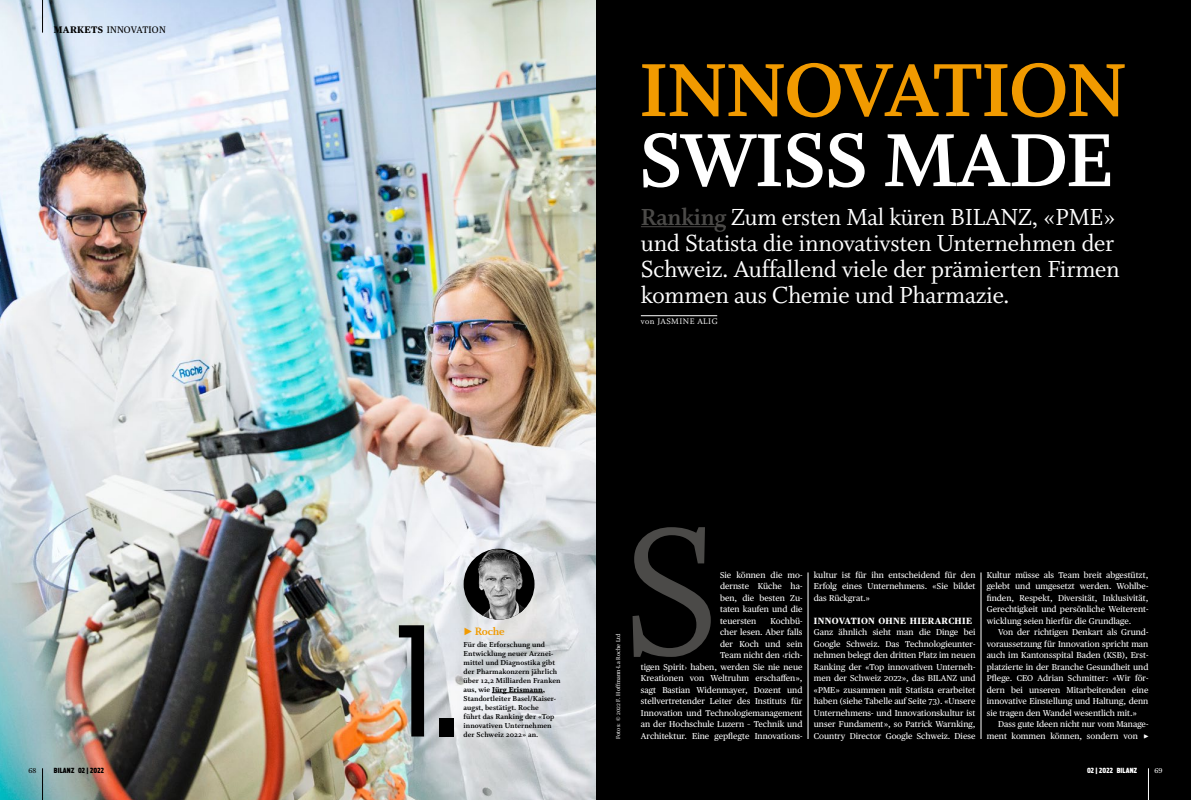
<style>
.page{position:relative;width:1191px;height:800px;background:#fff}
.page>*{position:absolute;margin:0;border:0;box-sizing:border-box;transform-origin:0 0}
.t1{font:200px "Whitman";color:#4b4a48}
.t2{font:extra-condensed 150px "Antenna";color:#000}
._230_Titel_130_WhitB{font:700 84px/70px "Whitman";letter-spacing:-.02em;color:#f19a00}
._330_Lead_30_WhitRom{font:26px/26px "Whitman";letter-spacing:-.01em;color:#fff}
._930_Box_ZT_12_Whitm{font:700 12px "Whitman";letter-spacing:-.015em;color:#f19a00}
._100_RubTit_klein_x0{font:9.5px "Publico Text";letter-spacing:.025em;color:#000}
._630_ZT_GS_x09{font:700 9px "Publico Text";letter-spacing:.04em;color:#fff}
._400_Autorenzeile_Li{font:9px "Whitman";letter-spacing:.05em;color:#fff}
._500_GS_mit_Einzug_x{font:8.5px/11.5px "Publico Text";color:#fff;text-align:justify}
._500_GS_ohne_Einzug{font:8.5px/11.5px "Publico Text";color:#fff;text-align:justify}
._931_Box_GS_8_WhitmB{font:700 8px/9px "Whitman";letter-spacing:.005em;color:#000}
.t3{font:900 extra-condensed 7px "Antenna";letter-spacing:.02em;color:#000}
.t4{font:900 extra-condensed 7px "Antenna";letter-spacing:.02em;color:#fff}
.t5{font:7px "Publico Text";color:#000}
.t6{font:7px "Publico Text";color:#fff}
._400_Fotobyline_x12{font:5.5px "Publico Text";letter-spacing:.025em;color:#fff}
._500_GS_ohne_Einzug-2{font:4px "Carta Std";color:#fff}
.s1{font-weight:700}
.s2{color:#fff}
.s3{font-weight:700;color:#4b4a48}
.s4{font-family:"Publico Text";font-size:10.2px}
.s5{font-weight:900}
.s6{font-family:"Utopia Std"}
.s7{font-size:8.4px}
</style>
<div class="page">
<div style="left:595px;top:0;width:596px;height:799px;background:#000"></div>
<hr style="left:641px;top:226px;width:85px;height:1px;background:#4b4a48">
<hr style="left:641px;top:315px;width:76px;height:1px;background:#fff">
<img style="left:0;top:0;width:595px;height:799px">
<hr style="left:492px;top:692px;width:51px;height:1px;background:#000">
<hr style="left:42px;top:0;width:1px;height:33px;background:#000">
<img style="left:463px;top:548px;width:71px;height:71px;border-radius:35px">
<hr style="left:808px;top:572px;width:1px;height:166px;background:#fff">
<hr style="left:980px;top:572px;width:1px;height:166px;background:#fff">
<hr style="left:42px;top:768px;width:1px;height:31px;background:#000">
<hr style="left:1148px;top:768px;width:1px;height:31px;background:#fff">
<p class="_100_RubTit_klein_x0" style="left:54px;top:22px;width:113px"><span class="s1">MARKETS</span> INNOVATION</p>
<p class="_230_Titel_130_WhitB" style="left:639px;top:57px;width:489px">INNOVATION<br><span class="s2">SWISS MADE</span></p>
<p class="_330_Lead_30_WhitRom" style="left:641px;top:204px;width:480px"><span class="s3">Ranking</span> Zum ersten Mal küren BILANZ, «PME» und Statista die innovativsten Unternehmen der Schweiz. Auffallend viele der prämierten Firmen kommen aus Chemie und Pharmazie.</p>
<p class="_400_Autorenzeile_Li" style="left:641px;top:316px;width:78px">von JASMINE ALIG</p>
<p class="t2" style="left:396px;top:588px;width:65px">1.</p>
<p class="_400_Fotobyline_x12" style="left:614px;top:738px;width:107px;rotate:-90deg">Fotos: © 2022 F. Hoffmann-La Roche Ltd</p>
<p class="_930_Box_ZT_12_Whitm" style="left:463px;top:624px;width:43px"><span class="s4">▶</span> Roche</p>
<p class="_931_Box_GS_8_WhitmB" style="left:463px;top:639px;width:98px">Für die Erforschung und<br>Entwicklung neuer Arznei&shy;mittel und Diagnostika gibt der Pharmakonzern jährlich über 12,2 Milliarden Franken aus, wie <span class="s5">Jürg Erismann,<br></span>Standortleiter Basel/Kaiser&shy;augst, bestätigt. Roche<br>führt das Ranking der «Top innovativen Unternehmen der Schweiz 2022» an.</p>
<p class="t1" style="left:621px;top:482px;width:100px">S</p>
<p class="_500_GS_mit_Einzug_x" style="left:720px;top:568px;width:84px">Sie können die mo&shy;dernste Küche ha&shy;ben, die besten Zu&shy;taten kaufen und die teuersten</p>
<p class="_500_GS_mit_Einzug_x" style="left:641px;top:614px;width:163px;text-align:right">Kochbü-<br>cher lesen. Aber falls<br>der Koch und sein<br>Team nicht den <span class="s6">‹</span>rich-<br>tigen Spirit<span class="s6">›</span> haben, werden Sie nie neue<br>Kreationen von Weltruhm erschaffen», sagt Bastian Widenmayer, Dozent und stellvertretender Leiter des Instituts für<br>Innovation und Technologiemanagement an der Hochschule Luzern – Technik und<br>Architektur. Eine gepflegte Innovations-</p>
<p class="_500_GS_mit_Einzug_x" style="left:814px;top:568px;width:163px">kultur ist für ihn entscheidend für den Erfolg eines Unternehmens. «Sie bildet das Rückgrat.»</p>
<p class="_630_ZT_GS_x09" style="left:814px;top:613px;width:160px">INNOVATION OHNE HIERARCHIE</p>
<p class="_500_GS_ohne_Einzug" style="left:814px;top:626px;width:163px">Ganz ähnlich sieht man die Dinge bei Google Schweiz. Das Technologieunter&shy;nehmen belegt den dritten Platz im neuen Ranking der «Top innovativen Unterneh&shy;men der Schweiz 2022», das <span class="s7">BILANZ</span> und «<span class="s7">PME</span>» zusammen mit Statista erarbeitet haben (siehe Tabelle auf Seite 73). «Unsere Unternehmens- und Innovationskultur ist unser Fundament», so Patrick Warnking, Country Director Google Schweiz. Diese</p>
<p class="_500_GS_ohne_Einzug" style="left:986px;top:568px;width:163px">Kultur müsse als Team breit abgestützt, gelebt und umgesetzt werden. Wohlbe&shy;finden, Respekt, Diversität, Inklusivität, Gerechtigkeit und persönliche Weiterent&shy;wicklung seien hierfür die Grundlage.</p>
<p class="_500_GS_mit_Einzug_x" style="left:986px;top:626px;width:163px;text-indent:11px">Von der richtigen Denkart als Grund&shy;voraussetzung für Innovation spricht man auch im Kantonsspital Baden (<span class="s7">KSB</span>), Erst&shy;platzierte in der Branche Gesundheit und Pflege. <span class="s7">CEO</span> Adrian Schmitter: «Wir för&shy;dern bei unseren Mitarbeitenden eine innovative Einstellung und Haltung, denn sie tragen den Wandel wesentlich mit.»</p>
<p class="_500_GS_mit_Einzug_x" style="left:998px;top:718px;width:152px">Dass gute Ideen nicht nur vom Manage-</p>
<p class="_500_GS_mit_Einzug_x" style="left:986px;top:729px;width:152px">ment kommen können, sondern von</p>
<p class="_500_GS_ohne_Einzug-2" style="left:1144px;top:734px;width:6px">•</p>
<p class="t5" style="left:28px;top:765px;width:9px">68</p>
<p class="t3" style="left:54px;top:766px;width:52px">BILANZ 02 | 2022</p>
<p class="t4" style="left:1087px;top:766px;width:52px">02 | 2022 BILANZ</p>
<p class="t6" style="left:1154px;top:765px;width:10px">69</p>
</div>
